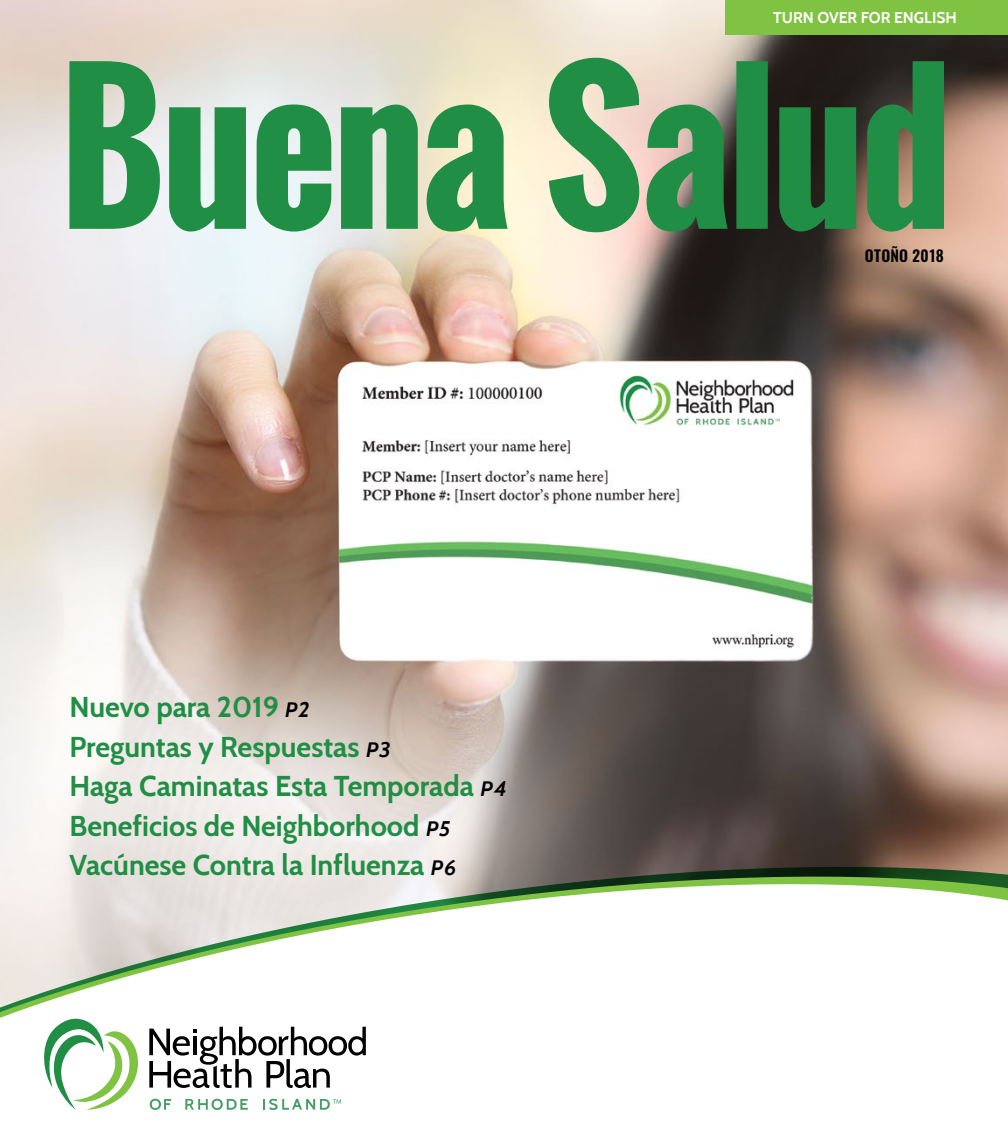
<style>
.page{position:relative;width:1008px;height:1134px;background:#fff}
.page>*{position:absolute;margin:0;border:0;box-sizing:border-box;transform-origin:0 0}
.t1{font:700 28.53px "Cabin";color:#208e44}
.t2{font:700 15.58px "Cabin";color:#fff}
.t3{font:600 15.58px "Oswald";letter-spacing:.01em;color:#000}
.s1{font-style:italic;font-size:20.82px;color:#000}
.s2{font-style:italic;font-size:21.18px;color:#000}
</style>
<div class="page">
<img style="left:0;top:0;width:1008px;height:837px">
<div style="left:726px;top:0;width:282px;height:35px;background:#80c342"></div>
<svg style="left:69px;top:58px;width:875px;height:174px;background:#6da477"></svg>
<svg style="left:0;top:837px;width:1008px;height:11px;background:#a79c97"></svg>
<svg style="left:0;top:848px;width:1008px;height:8px;background:#a89d97"></svg>
<svg style="left:0;top:856px;width:1008px;height:250px"></svg>
<svg style="left:149px;top:1027px;width:217px;height:61px"></svg>
<svg style="left:39px;top:1018px;width:101px;height:92px"></svg>
<svg style="left:150px;top:1099px;width:21px;height:11px"></svg>
<svg style="left:185px;top:1099px;width:63px;height:11px"></svg>
<svg style="left:263px;top:1099px;width:78px;height:11px"></svg>
<p class="t1" style="left:69px;top:685px;width:242px">Nuevo para 2019 <span class="s1">p</span><span class="s2">2</span></p>
<p class="t1" style="left:69px;top:724px;width:323px">Preguntas y Respuestas <span class="s1">p</span><span class="s2">3</span></p>
<p class="t1" style="left:69px;top:764px;width:439px">Haga Caminatas Esta Temporada <span class="s1">p</span><span class="s2">4</span></p>
<p class="t1" style="left:69px;top:803px;width:383px">Beneficios de Neighborhood <span class="s1">p</span><span class="s2">5</span></p>
<p class="t1" style="left:69px;top:843px;width:389px">Vacúnese Contra la Influenza <span class="s1">p</span><span class="s2">6</span></p>
<p class="t2" style="left:773px;top:6px;width:185px">TURN OVER FOR ENGLISH</p>
<p class="t3" style="left:865px;top:244px;width:81px">OTOÑO 2018</p>
</div>
